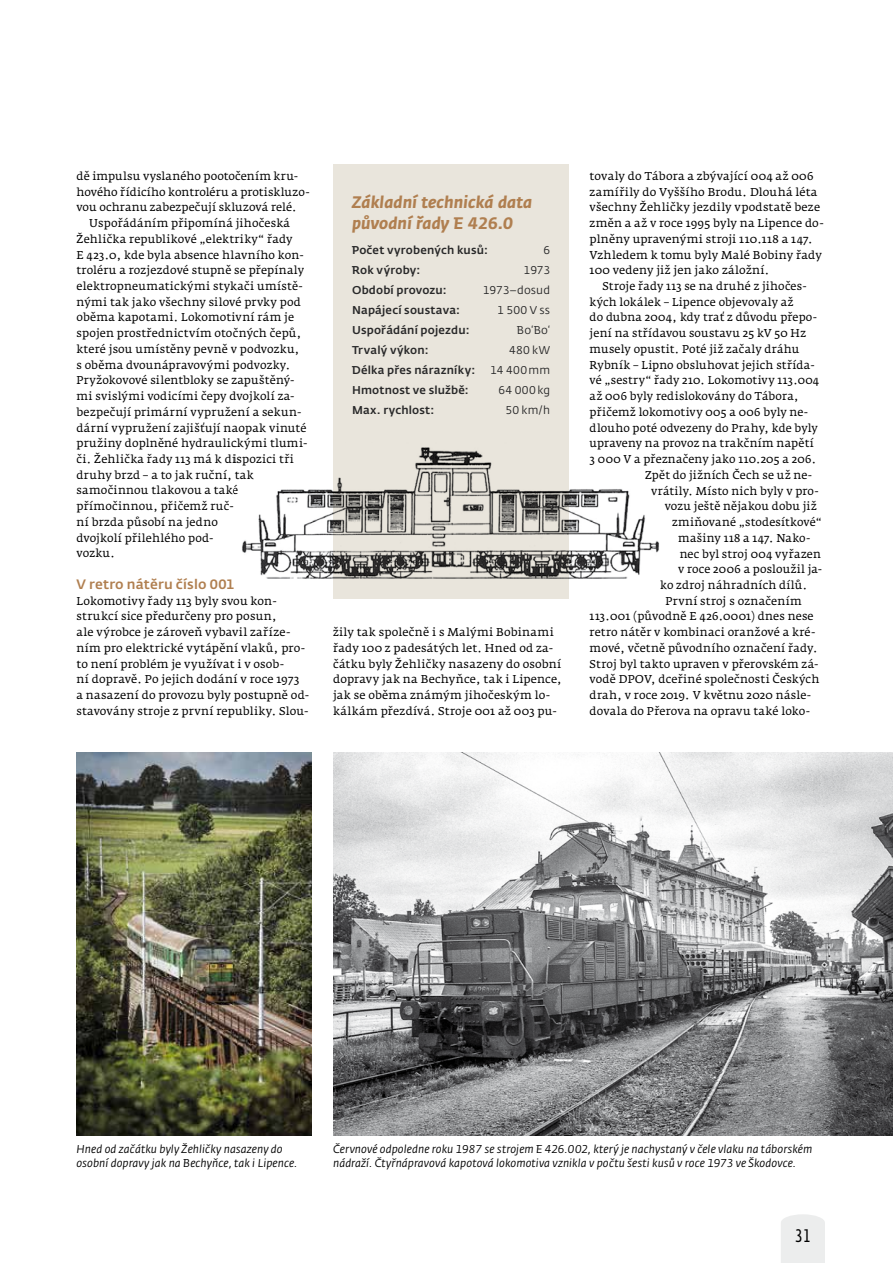
<style>
.page{position:relative;width:893px;height:1263px;background:#fff}
.page>*{position:absolute;margin:0;border:0;box-sizing:border-box;transform-origin:0 0}
.t1{font:18px "CD Fedra Cond Pro";color:#000}
.t2{font:italic 700 16.5px/21px "CD Fedra";letter-spacing:.01em;color:#b07f50}
.t3{font:500 13.5px "CD Fedra";letter-spacing:.01em;color:#b07f50}
.t4{font:11.25px/15.8px "Fedra Serif A Pro";letter-spacing:.015em;color:#000}
.t5{font:italic 11.25px/14.2px "CD Fedra";letter-spacing:.01em;color:#000}
.t6{font:500 11.25px "CD Fedra";letter-spacing:.015em;color:#282829}
.t7{font:11.25px "CD Fedra";letter-spacing:.015em;color:#282829}
</style>
<div class="page">
<div style="left:781px;top:1214px;width:44px;height:49px;background:#eceded"></div>
<div style="left:333px;top:164px;width:235px;height:435px;background:#e9e5dc"></div>
<img style="left:242px;top:442px;width:417px;height:141px">
<hr style="left:0;top:455px;width:1px;height:259px;background:#000">
<img style="left:77px;top:752px;width:235px;height:383px">
<img style="left:333px;top:752px;width:560px;height:383px">
<p class="t4" style="left:77px;top:168px;width:223px">dě impulsu vyslaného pootočením kru-</p>
<p class="t4" style="left:77px;top:184px;width:235px">hového řídicího kontroléru a protiskluzo-</p>
<p class="t4" style="left:77px;top:200px;width:222px">vou ochranu zabezpečují skluzová relé.</p>
<p class="t4" style="left:89px;top:215px;width:202px">Uspořádáním připomíná jihočeská</p>
<p class="t4" style="left:77px;top:231px;width:218px">Žehlička republikové „elektriky“ řady</p>
<p class="t4" style="left:77px;top:247px;width:229px">E 423.0, kde byla absence hlavního kon-</p>
<p class="t4" style="left:77px;top:262px;width:229px">troléru a rozjezdové stupně se přepínaly</p>
<p class="t4" style="left:77px;top:278px;width:228px">elektropneumatickými stykači umístě-</p>
<p class="t4" style="left:77px;top:294px;width:226px">nými tak jako všechny silové prvky pod</p>
<p class="t4" style="left:77px;top:310px;width:219px">oběma kapotami. Lokomotivní rám je</p>
<p class="t4" style="left:77px;top:325px;width:226px">spojen prostřednictvím otočných čepů,</p>
<p class="t4" style="left:77px;top:341px;width:225px">které jsou umístěny pevně v podvozku,</p>
<p class="t4" style="left:77px;top:357px;width:215px">s oběma dvounápravovými podvozky.</p>
<p class="t4" style="left:77px;top:373px;width:219px">Pryžokovové silentbloky se zapuštěný-</p>
<p class="t4" style="left:77px;top:388px;width:220px">mi svislými vodicími čepy dvojkolí za-</p>
<p class="t4" style="left:77px;top:404px;width:226px">bezpečují primární vypružení a sekun-</p>
<p class="t4" style="left:77px;top:420px;width:231px">dární vypružení zajišťují naopak vinuté</p>
<p class="t4" style="left:77px;top:435px;width:232px">pružiny doplněné hydraulickými tlumi-</p>
<p class="t4" style="left:77px;top:451px;width:219px">či. Žehlička řady 113 má k dispozici tři</p>
<p class="t4" style="left:77px;top:467px;width:179px">druhy brzd – a to jak ruční, tak</p>
<p class="t4" style="left:77px;top:483px;width:164px">samočinnou tlakovou a také</p>
<p class="t4" style="left:77px;top:498px;width:159px">přímočinnou, přičemž ruč-</p>
<p class="t4" style="left:77px;top:514px;width:143px">ní brzda působí na jedno</p>
<p class="t4" style="left:77px;top:530px;width:138px">dvojkolí přilehlého pod-</p>
<p class="t4" style="left:77px;top:546px;width:40px">vozku.</p>
<p class="t3" style="left:77px;top:576px;width:159px">V retro nátěru číslo 001</p>
<p class="t4" style="left:77px;top:593px;width:234px">Lokomotivy řady 113 byly svou kon&shy;strukcí sice předurčeny pro posun,<br>ale výrobce je zároveň vybavil zaříze&shy;ním pro elektrické vytápění vlaků, pro&shy;to není problém je využívat i v osob-<br>ní dopravě. Po jejich dodání v roce 1973<br>a nasazení do provozu byly postupně od&shy;stavovány stroje z první republiky. Slou-</p>
<h2 class="t2" style="left:352px;top:192px;width:182px">Základní technická data původní řady E 426.0</h2>
<p class="t6" style="left:352px;top:243px;width:137px">Počet vyrobených kusů:</p>
<p class="t7" style="left:544px;top:243px;width:8px">6</p>
<p class="t6" style="left:352px;top:263px;width:70px">Rok výroby:</p>
<p class="t7" style="left:524px;top:263px;width:28px">1973</p>
<p class="t6" style="left:352px;top:283px;width:96px">Období provozu:</p>
<p class="t7" style="left:483px;top:283px;width:68px">1973–dosud</p>
<p class="t6" style="left:352px;top:303px;width:110px">Napájecí soustava:</p>
<p class="t7" style="left:497px;top:303px;width:54px">1 500 V ss</p>
<p class="t6" style="left:352px;top:323px;width:119px">Uspořádání pojezdu:</p>
<p class="t7" style="left:517px;top:323px;width:35px">Bo‘Bo‘</p>
<p class="t6" style="left:352px;top:343px;width:78px">Trvalý výkon:</p>
<p class="t7" style="left:509px;top:343px;width:43px">480 kW</p>
<p class="t6" style="left:352px;top:363px;width:125px">Délka přes nárazníky:</p>
<p class="t7" style="left:491px;top:363px;width:61px">14 400mm</p>
<p class="t6" style="left:352px;top:383px;width:118px">Hmotnost ve službě:</p>
<p class="t7" style="left:499px;top:383px;width:53px">64 000kg</p>
<p class="t6" style="left:352px;top:403px;width:84px">Max. rychlost:</p>
<p class="t7" style="left:505px;top:403px;width:46px">50 km/h</p>
<p class="t4" style="left:333px;top:624px;width:230px">žily tak společně i s Malými Bobinami řady 100 z padesátých let. Hned od za&shy;čátku byly Žehličky nasazeny do osobní dopravy jak na Bechyňce, tak i Lipence, jak se oběma známým jihočeským lo&shy;kálkám přezdívá. Stroje 001 až 003 pu-</p>
<p class="t4" style="left:590px;top:168px;width:226px">tovaly do Tábora a zbývající 004 až 006</p>
<p class="t4" style="left:590px;top:184px;width:229px">zamířily do Vyššího Brodu. Dlouhá léta</p>
<p class="t4" style="left:590px;top:200px;width:232px">všechny Žehličky jezdily vpodstatě beze</p>
<p class="t4" style="left:590px;top:215px;width:235px">změn a až v roce 1995 byly na Lipence do-</p>
<p class="t4" style="left:590px;top:231px;width:225px">plněny upravenými stroji 110.118 a 147.</p>
<p class="t4" style="left:590px;top:247px;width:234px">Vzhledem k tomu byly Malé Bobiny řady</p>
<p class="t4" style="left:590px;top:262px;width:181px">100 vedeny již jen jako záložní.</p>
<p class="t4" style="left:602px;top:278px;width:206px">Stroje řady 113 se na druhé z jihočes-</p>
<p class="t4" style="left:590px;top:294px;width:205px">kých lokálek – Lipence objevovaly až</p>
<p class="t4" style="left:590px;top:310px;width:229px">do dubna 2004, kdy trať z důvodu přepo-</p>
<p class="t4" style="left:590px;top:325px;width:218px">jení na střídavou soustavu 25 kV 50 Hz</p>
<p class="t4" style="left:590px;top:341px;width:211px">musely opustit. Poté již začaly dráhu</p>
<p class="t4" style="left:590px;top:357px;width:226px">Rybník – Lipno obsluhovat jejich střída-</p>
<p class="t4" style="left:590px;top:373px;width:231px">vé „sestry“ řady 210. Lokomotivy 113.004</p>
<p class="t4" style="left:590px;top:388px;width:211px">až 006 byly redislokovány do Tábora,</p>
<p class="t4" style="left:590px;top:404px;width:220px">přičemž lokomotivy 005 a 006 byly ne-</p>
<p class="t4" style="left:590px;top:420px;width:230px">dlouho poté odvezeny do Prahy, kde byly</p>
<p class="t4" style="left:590px;top:436px;width:226px">upraveny na provoz na trakčním napětí</p>
<p class="t4" style="left:590px;top:451px;width:228px">3 000 V a přeznačeny jako 110.205 a 206.</p>
<p class="t4" style="left:645px;top:467px;width:168px">Zpět do jižních Čech se už ne-</p>
<p class="t4" style="left:651px;top:483px;width:169px">vrátily. Místo nich byly v pro-</p>
<p class="t4" style="left:665px;top:498px;width:154px">vozu ještě nějakou dobu již</p>
<p class="t4" style="left:672px;top:514px;width:151px">zmiňované „stodesítkové“</p>
<p class="t4" style="left:678px;top:530px;width:134px">mašiny 118 a 147. Nako-</p>
<p class="t4" style="left:680px;top:546px;width:143px">nec byl stroj 004 vyřazen</p>
<p class="t4" style="left:678px;top:561px;width:146px">v roce 2006 a posloužil ja-</p>
<p class="t4" style="left:660px;top:577px;width:149px">ko zdroj náhradních dílů.</p>
<p class="t4" style="left:665px;top:593px;width:138px">První stroj s označením</p>
<p class="t4" style="left:590px;top:609px;width:226px">113.001 (původně E 426.0001) dnes nese</p>
<p class="t4" style="left:590px;top:624px;width:227px">retro nátěr v kombinaci oranžové a kré-</p>
<p class="t4" style="left:590px;top:640px;width:230px">mové, včetně původního označení řady.</p>
<p class="t4" style="left:590px;top:656px;width:230px">Stroj byl takto upraven v přerovském zá-</p>
<p class="t4" style="left:590px;top:672px;width:231px">vodě DPOV, dceřiné společnosti Českých</p>
<p class="t4" style="left:590px;top:687px;width:223px">drah, v roce 2019. V květnu 2020 násle-</p>
<p class="t4" style="left:590px;top:703px;width:222px">dovala do Přerova na opravu také loko-</p>
<p class="t5" style="left:77px;top:1142px;width:222px">Hned od začátku byly Žehličky nasazeny do osobní dopravy jak na Bechyňce, tak i Lipence.</p>
<p class="t5" style="left:333px;top:1142px;width:481px">Červnové odpoledne roku 1987 se strojem E 426.002, který je nachystaný v čele vlaku na táborském nádraží. Čtyřnápravová kapotová lokomotiva vznikla v počtu šesti kusů v roce 1973 ve Škodovce.</p>
<h1 class="t1" style="left:794px;top:1226px;width:18px">31</h1>
</div>
